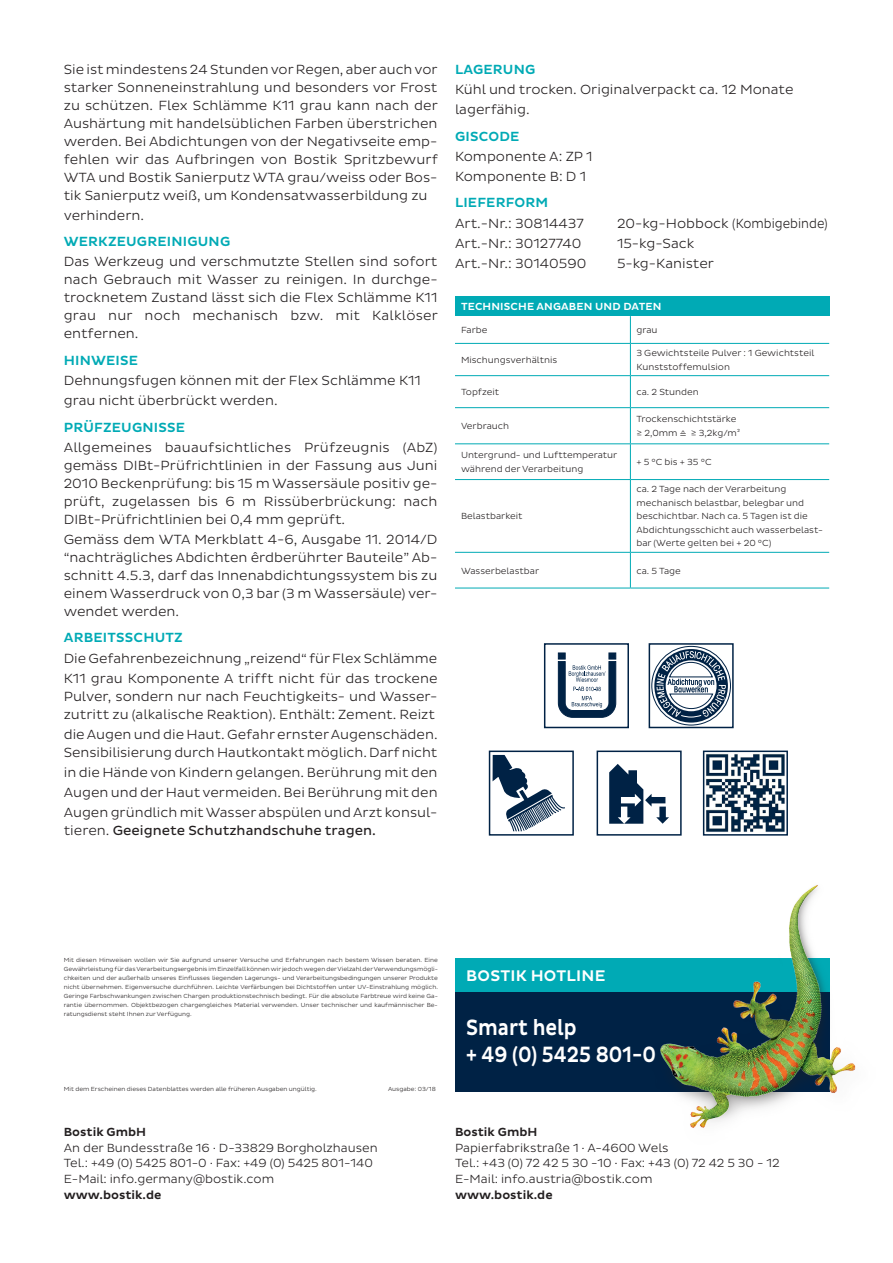
<style>
.page{position:relative;width:893px;height:1263px;background:#fff}
.page>*{position:absolute;margin:0;border:0;box-sizing:border-box;transform-origin:0 0}
.t1{font:500 22.5px/27px "Bostik";color:#fff;scale:.85 1}
.t2{font:500 15.75px "Bostik";letter-spacing:.015em;color:#fff}
.t3{font:300 13.5px/18px "Bostik";color:#231f20}
.t4{font:500 13.5px "Bostik";letter-spacing:.015em;color:#00aab5}
.t5{font:13.5px "Bostik";color:#231f20}
.t6{font:300 12px/15.8px "Bostik";color:#231f20}
.t7{font:500 12px "Bostik";color:#231f20}
.t8{font:500 10.5px "Bostik";letter-spacing:.015em;color:#fff}
.t9{font:300 9px/13.5px "Bostik";color:#231f20}
.t10{font:300 6px/9px "Bostik";color:#231f20;text-align:justify}
.s1{font-weight:300}
.s2{font-family:"Cambria Math";font-weight:400}
</style>
<div class="page">
<div style="left:455px;top:991px;width:374px;height:100px;background:#002245"></div>
<div style="left:455px;top:958px;width:374px;height:33px;background:#00aab5"></div>
<img style="left:579px;top:885px;width:277px;height:243px">
<div style="left:455px;top:296px;width:374px;height:20px;background:#00aab5"></div>
<svg style="left:630px;top:316px;width:1px;height:27px"></svg>
<hr style="left:455px;top:343px;width:175px;height:1px;background:#00aab5">
<hr style="left:630px;top:343px;width:199px;height:1px;background:#00aab5">
<hr style="left:630px;top:344px;width:1px;height:31px;background:#00aab5">
<hr style="left:455px;top:375px;width:175px;height:1px;background:#00aab5">
<hr style="left:630px;top:375px;width:199px;height:1px;background:#00aab5">
<hr style="left:630px;top:376px;width:1px;height:31px;background:#00aab5">
<hr style="left:455px;top:407px;width:175px;height:1px;background:#00aab5">
<hr style="left:630px;top:407px;width:199px;height:1px;background:#00aab5">
<hr style="left:630px;top:408px;width:1px;height:35px;background:#00aab5">
<hr style="left:455px;top:443px;width:175px;height:1px;background:#00aab5">
<hr style="left:630px;top:443px;width:199px;height:1px;background:#00aab5">
<hr style="left:630px;top:444px;width:1px;height:35px;background:#00aab5">
<hr style="left:455px;top:479px;width:175px;height:1px;background:#00aab5">
<hr style="left:630px;top:479px;width:199px;height:1px;background:#00aab5">
<hr style="left:630px;top:480px;width:1px;height:72px;background:#00aab5">
<hr style="left:455px;top:552px;width:175px;height:1px;background:#00aab5">
<hr style="left:630px;top:552px;width:199px;height:1px;background:#00aab5">
<hr style="left:630px;top:553px;width:1px;height:35px;background:#00aab5">
<hr style="left:455px;top:588px;width:175px;height:1px;background:#00aab5">
<hr style="left:630px;top:588px;width:199px;height:1px;background:#00aab5">
<svg style="left:558px;top:652px;width:58px;height:66px"></svg>
<div style="left:544px;top:643px;width:85px;height:85px;border:2px solid #002245"></div>
<svg style="left:654px;top:649px;width:74px;height:73px"></svg>
<div style="left:649px;top:643px;width:85px;height:85px;border:2px solid #002245"></div>
<img style="left:706px;top:753px;width:79px;height:79px">
<div style="left:703px;top:750px;width:85px;height:86px;border:2px solid #002245"></div>
<svg style="left:492px;top:754px;width:73px;height:78px"></svg>
<div style="left:489px;top:750px;width:85px;height:86px;border:2px solid #002245"></div>
<svg style="left:609px;top:764px;width:60px;height:60px"></svg>
<div style="left:597px;top:750px;width:85px;height:86px;border:2px solid #002245"></div>
<p class="t3" style="left:64px;top:60px;width:376px;text-align:justify">Sie ist mindestens 24 Stunden vor Regen, aber auch vor starker Sonneneinstrahlung und besonders vor Frost zu schützen. Flex Schlämme K11 grau kann nach der Aushärtung mit handelsüblichen Farben überstrichen werden. Bei Abdichtungen von der Negativseite emp&shy;fehlen wir das Aufbringen von Bostik Spritzbewurf WTA und Bostik Sanierputz WTA grau/weiss oder Bos&shy;tik Sanierputz weiß, um Kondensatwasserbildung zu</p>
<p class="t3" style="left:64px;top:206px;width:82px">verhindern.</p>
<p class="t4" style="left:64px;top:234px;width:168px">WERKZEUGREINIGUNG</p>
<p class="t3" style="left:64px;top:253px;width:376px;text-align:justify">Das Werkzeug und verschmutzte Stellen sind sofort nach Gebrauch mit Wasser zu reinigen. In durchge&shy;trocknetem Zustand lässt sich die Flex Schlämme K11 grau nur noch mechanisch bzw. mit Kalklöser entfernen.</p>
<p class="t4" style="left:64px;top:353px;width:76px">HINWEISE</p>
<p class="t3" style="left:64px;top:370px;width:359px;line-height:20.1px">Dehnungsfugen können mit der Flex Schlämme K11 grau nicht überbrückt werden.</p>
<p class="t4" style="left:64px;top:419px;width:123px">PRÜFZEUGNISSE</p>
<p class="t3" style="left:64px;top:438px;width:375px;text-align:justify">Allgemeines bauaufsichtliches Prüfzeugnis (AbZ) gemäss DIBt-Prüfrichtlinien in der Fassung aus Juni 2010 Beckenprüfung: bis 15 m Wassersäule positiv ge&shy;prüft, zugelassen bis 6 m Rissüberbrückung: nach DIBt-Prüfrichtlinien bei 0,4 mm geprüft.</p>
<p class="t3" style="left:64px;top:530px;width:375px;text-align:justify">Gemäss dem WTA Merkblatt 4-6, Ausgabe 11. 2014/D “nachträgliches Abdichten êrdberührter Bauteile” Ab&shy;schnitt 4.5.3, darf das Innenabdichtungssystem bis zu einem Wasserdruck von 0,3 bar (3 m Wassersäule) ver&shy;wendet werden.</p>
<p class="t4" style="left:64px;top:630px;width:120px">ARBEITSSCHUTZ</p>
<p class="t3" style="left:64px;top:648px;width:375px;line-height:20.1px">Die Gefahrenbezeichnung „reizend“ für Flex Schlämme<br>K11 grau Komponente A trifft nicht für das trockene</p>
<p class="t3" style="left:64px;top:687px;width:375px">Pulver, sondern nur nach Feuchtigkeits- und Wasser&shy;zutritt zu (alkalische Reaktion). Enthält: Zement. Reizt</p>
<p class="t3" style="left:64px;top:725px;width:375px">die Augen und die Haut. Gefahr ernster Augenschäden.<br>Sensibilisierung durch Hautkontakt möglich. Darf nicht</p>
<p class="t3" style="left:64px;top:762px;width:375px;line-height:20.1px;text-align:justify">in die Hände von Kindern gelangen. Berührung mit den Augen und der Haut vermeiden. Bei Berührung mit den Augen gründlich mit Wasser abspülen und Arzt konsul-</p>
<p class="t5" style="left:64px;top:823px;width:314px"><span class="s1">tieren.</span> Geeignete Schutzhandschuhe tragen.</p>
<p class="t4" style="left:455px;top:62px;width:82px">LAGERUNG</p>
<p class="t3" style="left:455px;top:80px;width:340px;line-height:20.1px">Kühl und trocken. Originalverpackt ca. 12 Monate lagerfähig.</p>
<p class="t4" style="left:455px;top:128px;width:66px">GISCODE</p>
<p class="t3" style="left:455px;top:146px;width:139px;line-height:20.1px">Komponente A: ZP 1<br>Komponente B: D 1</p>
<p class="t4" style="left:455px;top:195px;width:95px">LIEFERFORM</p>
<p class="t3" style="left:455px;top:214px;width:130px">Art.-Nr.: 30814437</p>
<p class="t3" style="left:617px;top:214px;width:212px">20-kg-Hobbock (Kombigebinde)</p>
<p class="t3" style="left:455px;top:234px;width:128px">Art.-Nr.: 30127740</p>
<p class="t3" style="left:617px;top:234px;width:79px">15-kg-Sack</p>
<p class="t3" style="left:455px;top:254px;width:133px">Art.-Nr.: 30140590</p>
<p class="t3" style="left:617px;top:254px;width:99px">5-kg-Kanister</p>
<p class="t8" style="left:461px;top:301px;width:202px">TECHNISCHE ANGABEN UND DATEN</p>
<p class="t9" style="left:461px;top:323px;width:28px">Farbe</p>
<p class="t9" style="left:636px;top:323px;width:23px">grau</p>
<p class="t9" style="left:461px;top:353px;width:98px">Mischungsverhältnis</p>
<p class="t9" style="left:636px;top:346px;width:179px">3 Gewichtsteile Pulver : 1 Gewichtsteil<br>Kunststoffemulsion</p>
<p class="t9" style="left:461px;top:385px;width:40px">Topfzeit</p>
<p class="t9" style="left:636px;top:385px;width:64px">ca. 2 Stunden</p>
<p class="t9" style="left:461px;top:419px;width:50px">Verbrauch</p>
<p class="t9" style="left:636px;top:413px;width:105px">Trockenschichtstärke ≥ 2,0mm <span class="s2">≙</span> ≥ 3,2kg/m²</p>
<p class="t9" style="left:461px;top:449px;width:158px">Untergrund- und Lufttemperatur während der Verarbeitung</p>
<p class="t9" style="left:636px;top:455px;width:77px">+ 5 °C bis + 35 °C</p>
<p class="t9" style="left:461px;top:510px;width:63px">Belastbarkeit</p>
<p class="t9" style="left:636px;top:483px;width:188px">ca. 2 Tage nach der Verarbeitung mechanisch belastbar, belegbar und beschichtbar. Nach ca. 5 Tagen ist die Abdichtungsschicht auch wasserbelast&shy;bar (Werte gelten bei + 20 °C)</p>
<p class="t9" style="left:461px;top:564px;width:80px">Wasserbelastbar</p>
<p class="t9" style="left:636px;top:564px;width:46px">ca. 5 Tage</p>
<p class="t10" style="left:64px;top:956px;width:376px">Mit diesen Hinweisen wollen wir Sie aufgrund unserer Versuche und Erfahrungen nach bestem Wissen beraten. Eine Gewährleistung für das Verarbeitungsergebnis im Einzelfall können wir jedoch wegen der Vielzahl der Verwendungsmögli&shy;chkeiten und der außerhalb unseres Einflusses liegenden Lagerungs- und Verarbeitungsbedingungen unserer Produkte nicht übernehmen. Eigenversuche durchführen. Leichte Verfärbungen bei Dichtstoffen unter UV-Einstrahlung möglich.<br>Geringe Farbschwankungen zwischen Chargen produktionstechnisch bedingt. Für die absolute Farbtreue wird keine Ga&shy;rantie übernommen. Objektbezogen chargengleiches Material verwenden. Unser technischer und kaufmännischer Be&shy;ratungsdienst steht Ihnen zur Verfügung.</p>
<p class="t10" style="left:64px;top:1085px;width:255px">Mit dem Erscheinen dieses Datenblattes werden alle früheren Ausgaben ungültig.</p>
<p class="t10" style="left:388px;top:1085px;width:49px">Ausgabe: 03/18</p>
<p class="t7" style="left:64px;top:1125px;width:84px">Bostik GmbH</p>
<p class="t6" style="left:64px;top:1140px;width:316px">An der Bundesstraße 16 · D-33829 Borgholzhausen<br>Tel.: +49 (0) 5425 801-0 · Fax: +49 (0) 5425 801-140<br>E-Mail: info.germany@bostik.com</p>
<p class="t7" style="left:64px;top:1188px;width:99px">www.bostik.de</p>
<p class="t2" style="left:466px;top:966px;width:141px">BOSTIK HOTLINE</p>
<h1 class="t1" style="left:466px;top:1014px;width:225px">Smart help<br>+ 49 (0) 5425 801-0</h1>
<p class="t7" style="left:455px;top:1125px;width:84px">Bostik GmbH</p>
<p class="t6" style="left:455px;top:1140px;width:326px">Papierfabrikstraße 1 · A-4600 Wels<br>Tel.: +43 (0) 72 42 5 30 -10 · Fax: +43 (0) 72 42 5 30 - 12<br>E-Mail: info.austria@bostik.com</p>
<p class="t7" style="left:455px;top:1188px;width:99px">www.bostik.de</p>
</div>
